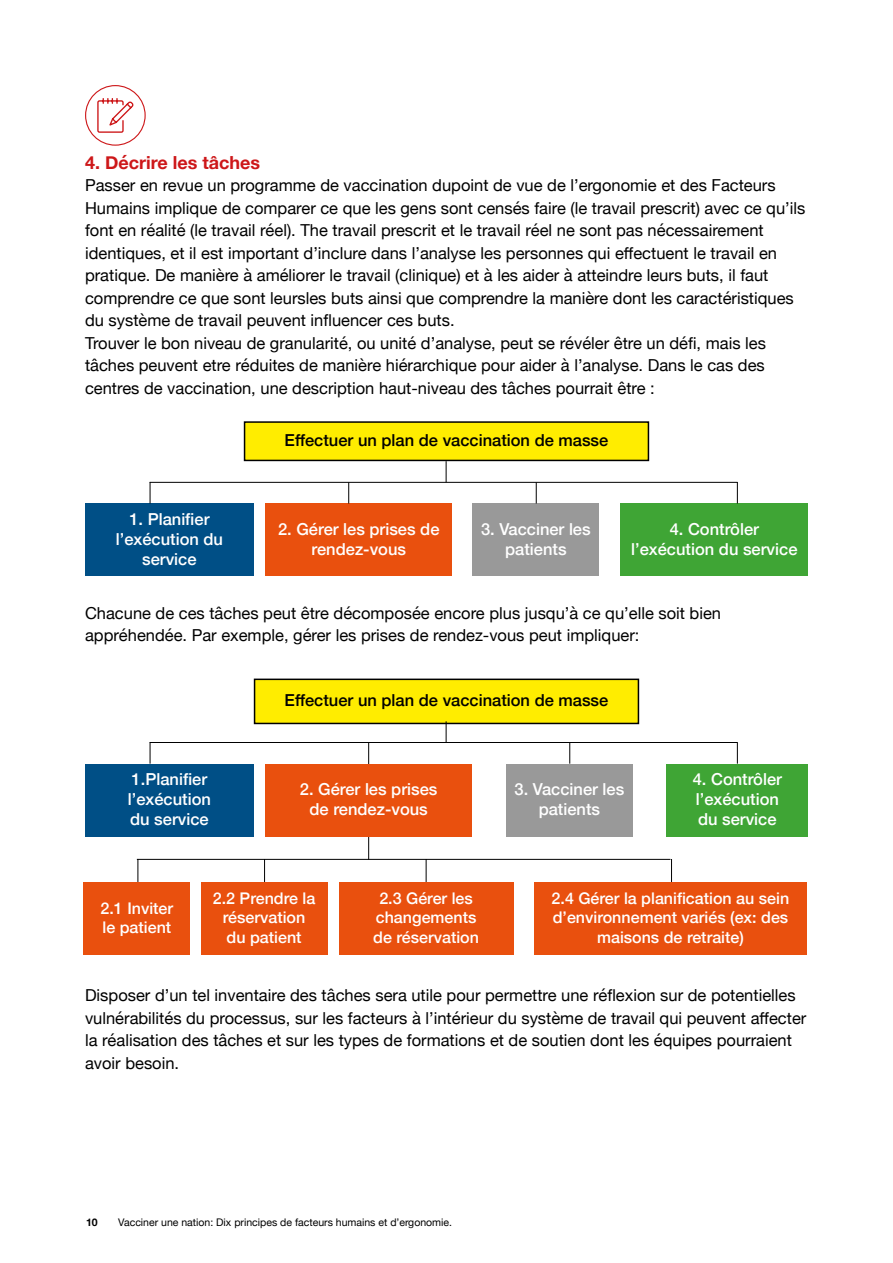
<style>
.page{position:relative;width:893px;height:1263px;background:#fff}
.page>*{position:absolute;margin:0;border:0;box-sizing:border-box;transform-origin:0 0}
.t1{font:700 18px "Helvetica Neue";color:#cd1719}
.t2{font:16.5px/22.5px "Helvetica Neue";color:#000}
.t3{font:500 16.5px/19.8px "Helvetica Neue";color:#fff;text-align:center}
.t4{font:500 16.5px "Helvetica Neue";color:#000}
.t5{font:500 16.05px/19.4px "Helvetica Neue";color:#fff;text-align:center}
.t6{font:10.5px "Helvetica Neue";color:#000}
.t7{font:700 10.5px "Helvetica Neue";color:#000}
</style>
<div class="page">
<div style="left:245px;top:422px;width:403px;height:38px;background:#ffed00"></div>
<div style="left:244px;top:421px;width:405px;height:40px;border:2px solid #000"></div>
<div style="left:85px;top:503px;width:169px;height:73px;background:#004f86"></div>
<div style="left:266px;top:503px;width:186px;height:73px;background:#e9500e"></div>
<div style="left:472px;top:503px;width:127px;height:73px;background:#999"></div>
<div style="left:621px;top:503px;width:187px;height:73px;background:#3fa535"></div>
<hr style="left:150px;top:482px;width:587px;height:1px;background:#000">
<svg style="left:446px;top:461px;width:1px;height:21px"></svg>
<svg style="left:150px;top:482px;width:1px;height:21px"></svg>
<svg style="left:348px;top:482px;width:1px;height:21px"></svg>
<svg style="left:536px;top:482px;width:1px;height:21px"></svg>
<svg style="left:737px;top:482px;width:1px;height:21px"></svg>
<div style="left:255px;top:679px;width:383px;height:44px;background:#ffed00"></div>
<div style="left:254px;top:679px;width:385px;height:45px;border:2px solid #000"></div>
<div style="left:85px;top:764px;width:169px;height:72px;background:#004f86"></div>
<div style="left:506px;top:764px;width:127px;height:72px;background:#999"></div>
<div style="left:667px;top:764px;width:141px;height:72px;background:#3fa535"></div>
<hr style="left:150px;top:742px;width:587px;height:1px;background:#000">
<svg style="left:446px;top:721px;width:1px;height:21px"></svg>
<svg style="left:150px;top:743px;width:1px;height:21px"></svg>
<hr style="left:368px;top:742px;width:1px;height:118px;background:#000">
<svg style="left:569px;top:743px;width:1px;height:21px"></svg>
<svg style="left:737px;top:742px;width:1px;height:22px"></svg>
<div style="left:265px;top:764px;width:207px;height:72px;background:#e9500e"></div>
<div style="left:84px;top:882px;width:106px;height:73px;background:#e9500e"></div>
<div style="left:201px;top:882px;width:126px;height:73px;background:#e9500e"></div>
<div style="left:339px;top:882px;width:174px;height:73px;background:#e9500e"></div>
<div style="left:534px;top:882px;width:272px;height:73px;background:#e9500e"></div>
<hr style="left:137px;top:859px;width:533px;height:1px;background:#000">
<svg style="left:138px;top:859px;width:1px;height:23px"></svg>
<svg style="left:264px;top:860px;width:1px;height:22px"></svg>
<svg style="left:426px;top:859px;width:1px;height:23px"></svg>
<svg style="left:671px;top:859px;width:1px;height:23px"></svg>
<svg style="left:97px;top:98px;width:37px;height:35px"></svg>
<div style="left:85px;top:85px;width:61px;height:61px;border:1px solid #cd1719;border-radius:50%"></div>
<p class="t1" style="left:85px;top:148px;width:176px">4. Décrire les tâches</p>
<p class="t2" style="left:85px;top:175px;width:722px">Passer en revue un programme de vaccination dupoint de vue de l’ergonomie et des Facteurs Humains implique de comparer ce que les gens sont censés faire (le travail prescrit) avec ce qu’ils font en réalité (le travail réel). The travail prescrit et le travail réel ne sont pas nécessairement identiques, et il est important d’inclure dans l’analyse les personnes qui effectuent le travail en pratique. De manière à améliorer le travail (clinique) et à les aider à atteindre leurs buts, il faut comprendre ce que sont leursles buts ainsi que comprendre la manière dont les caractéristiques du système de travail peuvent influencer ces buts.<br>Trouver le bon niveau de granularité, ou unité d’analyse, peut se révéler être un défi, mais les tâches peuvent etre réduites de manière hiérarchique pour aider à l’analyse. Dans le cas des centres de vaccination, une description haut-niveau des tâches pourrait être :</p>
<p class="t4" style="left:285px;top:427px;width:325px">Effectuer un plan de vaccination de masse</p>
<p class="t3" style="left:116px;top:508px;width:109px">1. Planifier l’exécution du service</p>
<p class="t3" style="left:278px;top:518px;width:163px">2. Gérer les prises de rendez-vous</p>
<p class="t3" style="left:481px;top:518px;width:111px">3. Vacciner les patients</p>
<p class="t3" style="left:631px;top:518px;width:168px">4. Contrôler l’exécution du service</p>
<p class="t2" style="left:85px;top:602px;width:638px">Chacune de ces tâches peut être décomposée encore plus jusqu’à ce qu’elle soit bien appréhendée. Par exemple, gérer les prises de rendez-vous peut impliquer:</p>
<p class="t4" style="left:285px;top:687px;width:325px">Effectuer un plan de vaccination de masse</p>
<p class="t3" style="left:128px;top:768px;width:85px;text-align:left">1.Planifier l’exécution du service</p>
<p class="t3" style="left:515px;top:778px;width:111px">3. Vacciner les patients</p>
<p class="t3" style="left:693px;top:768px;width:91px;text-align:left">4. Contrôler l’exécution du service</p>
<p class="t3" style="left:300px;top:778px;width:139px">2. Gérer les prises de rendez-vous</p>
<p class="t5" style="left:101px;top:897px;width:74px;text-align:left">2.1 Inviter le patient</p>
<p class="t5" style="left:213px;top:887px;width:104px">2.2 Prendre la réservation du patient</p>
<p class="t5" style="left:373px;top:887px;width:107px">2.3 Gérer les changements de réservation</p>
<p class="t5" style="left:552px;top:887px;width:239px">2.4 Gérer la planification au sein d’environnement variés (ex: des maisons de retraite)</p>
<p class="t2" style="left:85px;top:985px;width:723px">Disposer d’un tel inventaire des tâches sera utile pour permettre une réflexion sur de potentielles vulnérabilités du processus, sur les facteurs à l’intérieur du système de travail qui peuvent affecter la réalisation des tâches et sur les types de formations et de soutien dont les équipes pourraient avoir besoin.</p>
<p class="t7" style="left:86px;top:1214px;width:13px">10</p>
<p class="t6" style="left:118px;top:1215px;width:335px">Vacciner une nation: Dix principes de facteurs humains et d’ergonomie.</p>
</div>
